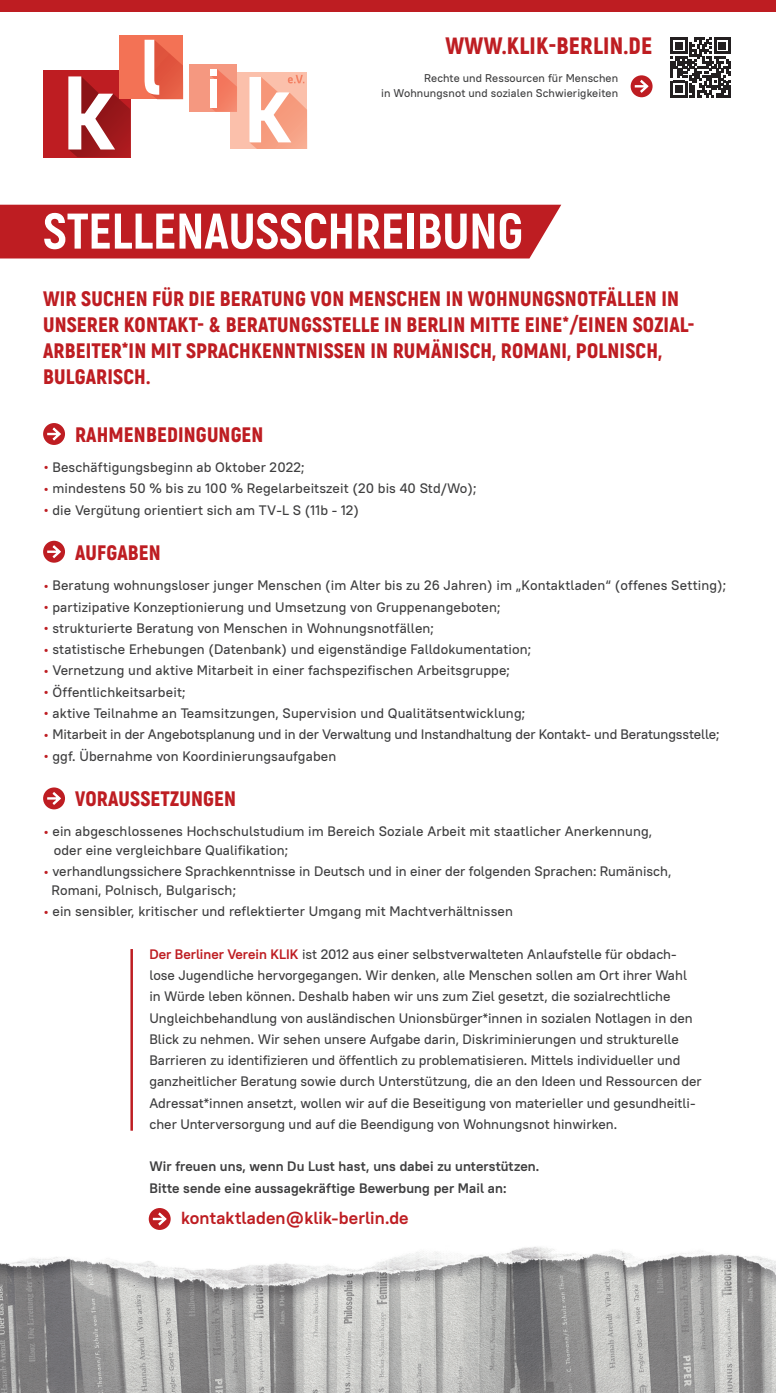
<style>
.page{position:relative;width:776px;height:1393px;background:#fff}
.page>*{position:absolute;margin:0;border:0;box-sizing:border-box;transform-origin:0 0}
.t1{font:800 50px "Akrobat";color:#fff}
.t2{font:900 23.75px "Akrobat";letter-spacing:.01em;color:#be1d22}
.t3{font:900 21px/26.2px "Akrobat";letter-spacing:.01em;color:#be1d22}
.t4{font:700 17.5px "PT Root UI";letter-spacing:.01em;color:#be1d22}
.t5{font:500 13.75px/21.2px "PT Root UI";color:#3e3e3f}
.t6{font:700 13.75px/21.2px "PT Root UI";letter-spacing:.01em;color:#3e3e3f}
.t7{font:500 11.25px/15px "PT Root UI";letter-spacing:.01em;color:#3e3e3f;text-align:right}
.s1{font-weight:400;color:#be1d22}
.s2{font-weight:700;color:#be1d22}
</style>
<div class="page">
<div style="left:0;top:205px;width:561px;height:53px;background:#be1d22"></div>
<div style="left:0;top:0;width:776px;height:12px;background:#be1d22"></div>
<div style="left:230px;top:72px;width:77px;height:77px;background:#fbc0ab"></div>
<div style="left:43px;top:70px;width:87px;height:87px;background:#be1d22"></div>
<div style="left:119px;top:35px;width:64px;height:64px;background:#f37255"></div>
<div style="left:190px;top:65px;width:47px;height:47px;background:#f59880"></div>
<hr style="left:130px;top:109px;width:1px;height:48px;background:#b7282b">
<svg style="left:211px;top:69px;width:26px;height:43px"></svg>
<div style="left:210px;top:79px;width:7px;height:29px;background:#fff"></div>
<div style="left:210px;top:69px;width:7px;height:7px;background:#fff"></div>
<svg style="left:145px;top:40px;width:38px;height:59px"></svg>
<svg style="left:68px;top:76px;width:62px;height:81px"></svg>
<svg style="left:249px;top:75px;width:58px;height:74px"></svg>
<svg style="left:43px;top:423px;width:22px;height:22px"></svg>
<svg style="left:47px;top:426px;width:15px;height:15px"></svg>
<svg style="left:43px;top:541px;width:22px;height:22px"></svg>
<svg style="left:47px;top:544px;width:15px;height:15px"></svg>
<svg style="left:43px;top:787px;width:22px;height:22px"></svg>
<svg style="left:47px;top:791px;width:15px;height:15px"></svg>
<hr style="left:130px;top:949px;width:3px;height:181px;background:#be1d22">
<div style="left:149px;top:1208px;width:22px;height:22px;background:#be1d22;border-radius:50%"></div>
<svg style="left:152px;top:1212px;width:15px;height:14px"></svg>
<svg style="left:670px;top:37px;width:61px;height:60px"></svg>
<svg style="left:631px;top:75px;width:22px;height:22px"></svg>
<svg style="left:634px;top:79px;width:15px;height:15px"></svg>
<img style="left:0;top:1247px;width:776px;height:146px">
<h2 class="t2" style="left:446px;top:31px;width:208px">WWW.KLIK-BERLIN.DE</h2>
<p class="t7" style="left:381px;top:71px;width:239px">Rechte und Ressourcen für Menschen<br>in Wohnungsnot und sozialen Schwierigkeiten</p>
<h1 class="t1" style="left:43px;top:199px;width:481px">STELLENAUSSCHREIBUNG</h1>
<h3 class="t3" style="left:43px;top:285px;width:653px">WIR SUCHEN FÜR DIE BERATUNG VON MENSCHEN IN WOHNUNGSNOTFÄLLEN IN UNSERER KONTAKT- &amp; BERATUNGSSTELLE IN BERLIN MITTE EINE*/EINEN SOZIAL-ARBEITER*IN MIT SPRACHKENNTNISSEN IN RUMÄNISCH, ROMANI, POLNISCH, BULGARISCH.</h3>
<h3 class="t3" style="left:75px;top:421px;width:190px">RAHMENBEDINGUNGEN</h3>
<p class="t5" style="left:43px;top:456px;width:263px"><span class="s1">•</span> Beschäftigungsbeginn ab Oktober 2022;</p>
<p class="t5" style="left:43px;top:478px;width:435px"><span class="s1">•</span> mindestens 50 % bis zu 100 % Regelarbeitszeit (20 bis 40 Std/Wo);</p>
<p class="t5" style="left:43px;top:499px;width:318px"><span class="s1">•</span> die Vergütung orientiert sich am TV-L S (11b - 12)</p>
<h3 class="t3" style="left:75px;top:540px;width:87px">AUFGABEN</h3>
<p class="t5" style="left:43px;top:575px;width:685px"><span class="s1">•</span> Beratung wohnungsloser junger Menschen (im Alter bis zu 26 Jahren) im „Kontaktladen“ (offenes Setting);</p>
<p class="t5" style="left:43px;top:596px;width:459px"><span class="s1">•</span> partizipative Konzeptionierung und Umsetzung von Gruppenangeboten;</p>
<p class="t5" style="left:43px;top:617px;width:392px"><span class="s1">•</span> strukturierte Beratung von Menschen in Wohnungsnotfällen;</p>
<p class="t5" style="left:43px;top:638px;width:490px"><span class="s1">•</span> statistische Erhebungen (Datenbank) und eigenständige Falldokumentation;</p>
<p class="t5" style="left:43px;top:660px;width:468px"><span class="s1">•</span> Vernetzung und aktive Mitarbeit in einer fachspezifischen Arbeitsgruppe;</p>
<p class="t5" style="left:43px;top:681px;width:144px"><span class="s1">•</span> Öffentlichkeitsarbeit;</p>
<p class="t5" style="left:43px;top:702px;width:484px"><span class="s1">•</span> aktive Teilnahme an Teamsitzungen, Supervision und Qualitätsentwicklung;</p>
<p class="t5" style="left:43px;top:723px;width:678px"><span class="s1">•</span> Mitarbeit in der Angebotsplanung und in der Verwaltung und Instandhaltung der Kontakt- und Beratungsstelle;</p>
<p class="t5" style="left:43px;top:745px;width:295px"><span class="s1">•</span> ggf. Übernahme von Koordinierungsaufgaben</p>
<h3 class="t3" style="left:75px;top:785px;width:162px">VORAUSSETZUNGEN</h3>
<p class="t5" style="left:54px;top:822px;width:600px;line-height:18.8px;text-indent:-11px"><span class="s1">•</span> ein abgeschlossenes Hochschulstudium im Bereich Soziale Arbeit mit staatlicher Anerkennung, oder eine vergleichbare Qualifikation;</p>
<p class="t5" style="left:52px;top:862px;width:621px;line-height:18.8px;text-indent:-9px"><span class="s1">•</span> verhandlungssichere Sprachkenntnisse in Deutsch und in einer der folgenden Sprachen: Rumänisch,<br>Romani, Polnisch, Bulgarisch;</p>
<p class="t5" style="left:43px;top:901px;width:471px"><span class="s1">•</span> ein sensibler, kritischer und reflektierter Umgang mit Machtverhältnissen</p>
<p class="t5" style="left:149px;top:943px;width:554px"><span class="s2">Der Berliner Verein KLIK</span> ist 2012 aus einer selbstverwalteten Anlaufstelle für obdach&shy;lose Jugendliche hervorgegangen. Wir denken, alle Menschen sollen am Ort ihrer Wahl in Würde leben können. Deshalb haben wir uns zum Ziel gesetzt, die sozialrechtliche Ungleichbehandlung von ausländischen Unionsbürger*innen in sozialen Notlagen in den Blick zu nehmen. Wir sehen unsere Aufgabe darin, Diskriminierungen und strukturelle Barrieren zu identifizieren und öffentlich zu problematisieren. Mittels individueller und ganzheitlicher Beratung sowie durch Unterstützung, die an den Ideen und Ressourcen der Adressat*innen ansetzt, wollen wir auf die Beseitigung von materieller und gesundheitli&shy;cher Unterversorgung und auf die Beendigung von Wohnungsnot hinwirken.</p>
<p class="t6" style="left:149px;top:1155px;width:391px">Wir freuen uns, wenn Du Lust hast, uns dabei zu unterstützen.<br>Bitte sende eine aussagekräftige Bewerbung per Mail an:</p>
<p class="t4" style="left:181px;top:1206px;width:229px">kontaktladen@klik-berlin.de</p>
</div>
